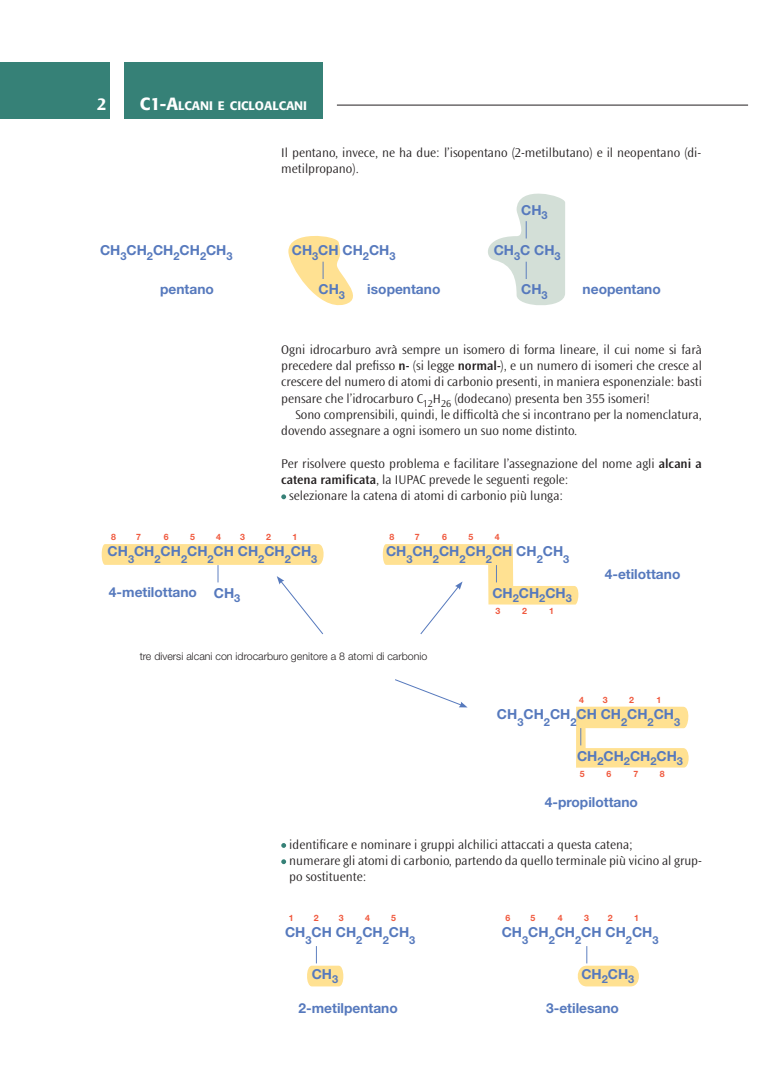
<style>
.page{position:relative;width:780px;height:1088px;background:#fff}
.page>*{position:absolute;margin:0;border:0;box-sizing:border-box;transform-origin:0 0}
.t1{font:700 17.5px "Ocean Sans Std";color:#fff}
.t2{font:700 13.75px "Helvetica Neue LT Std";color:#5679bd}
.t3{font:300 13.12px/16.2px "Ocean Sans Std";color:#231f20}
.t4{font:500 12.25px "Formata";color:#fff}
.t5{font:700 11px "Helvetica Neue LT Std";color:#5679bd}
.t6{font:300 10.62px "Helvetica Neue LT Std";color:#231f20}
.t7{font:700 8.75px "Helvetica Neue LT Std";color:#f0593e}
.s1{font-size:17.5px}
.s2{font-weight:600}
</style>
<div class="page">
<div style="left:0;top:62px;width:110px;height:57px;background:#368177"></div>
<div style="left:124px;top:62px;width:199px;height:57px;background:#368177"></div>
<hr style="left:337px;top:105px;width:411px;height:1px;background:#231f20">
<div style="left:305px;top:966px;width:40px;height:20px;background:#ffe192;border-radius:7px"></div>
<svg style="left:288px;top:236px;width:65px;height:70px"></svg>
<svg style="left:488px;top:193px;width:77px;height:112px"></svg>
<svg style="left:281px;top:494px;width:5px;height:5px"></svg>
<svg style="left:281px;top:843px;width:5px;height:5px"></svg>
<svg style="left:281px;top:859px;width:5px;height:5px"></svg>
<svg style="left:316px;top:946px;width:1px;height:17px"></svg>
<svg style="left:577px;top:946px;width:62px;height:40px"></svg>
<svg style="left:576px;top:706px;width:113px;height:62px"></svg>
<svg style="left:395px;top:679px;width:72px;height:28px"></svg>
<svg style="left:101px;top:544px;width:223px;height:91px"></svg>
<svg style="left:382px;top:544px;width:197px;height:90px"></svg>
<h1 class="t1" style="left:97px;top:97px;width:11px">2</h1>
<p class="t4" style="left:140px;top:100px;width:169px"><span class="s1">C1-A</span>LCANI E CICLOALCANI</p>
<p class="t3" style="left:281px;top:145px;width:421px">Il pentano, invece, ne ha due: l’isopentano (2-metilbutano) e il neopentano (di&shy;metilpropano).</p>
<p class="t2" style="left:100px;top:245px;width:134px">CH<sub>3</sub>CH<sub>2</sub>CH<sub>2</sub>CH<sub>2</sub>CH<sub>3</sub></p>
<p class="t2" style="left:160px;top:284px;width:55px">pentano</p>
<p class="t2" style="left:367px;top:284px;width:75px">isopentano</p>
<p class="t2" style="left:292px;top:245px;width:105px">CH<sub>3</sub>CH CH<sub>2</sub>CH<sub>3</sub></p>
<p class="t2" style="left:318px;top:284px;width:28px">CH<sub>3</sub></p>
<p class="t2" style="left:521px;top:205px;width:28px">CH<sub>3</sub></p>
<p class="t2" style="left:493px;top:245px;width:68px">CH<sub>3</sub>C CH<sub>3</sub></p>
<p class="t2" style="left:521px;top:284px;width:28px">CH<sub>3</sub></p>
<p class="t2" style="left:582px;top:284px;width:80px">neopentano</p>
<p class="t3" style="left:281px;top:342px;width:422px;text-align:justify">Ogni idrocarburo avrà sempre un isomero di forma lineare, il cui nome si farà precedere dal prefisso <span class="s2">n-</span> (si legge <span class="s2">normal-</span>), e un numero di isomeri che cresce al crescere del numero di atomi di carbonio presenti, in maniera esponenziale: basti pensare che l’idrocarburo C<sub>12</sub>H<sub>26</sub> (dodecano) presenta ben 355 isomeri!</p>
<p class="t3" style="left:281px;top:407px;width:422px;text-indent:14px">Sono comprensibili, quindi, le difficoltà che si incontrano per la nomenclatura, dovendo assegnare a ogni isomero un suo nome distinto.</p>
<p class="t3" style="left:281px;top:456px;width:422px">Per risolvere questo problema e facilitare l’assegnazione del nome agli <span class="s2">alcani a</span></p>
<p class="t3" style="left:281px;top:472px;width:289px"><span class="s2">catena ramificata</span>, la IUPAC prevede le seguenti regole:</p>
<p class="t3" style="left:289px;top:488px;width:275px">selezionare la catena di atomi di carbonio più lunga:</p>
<p class="t7" style="left:111px;top:534px;width:6px">8</p>
<p class="t7" style="left:136px;top:534px;width:6px">7</p>
<p class="t7" style="left:164px;top:534px;width:6px">6</p>
<p class="t7" style="left:190px;top:534px;width:6px">5</p>
<p class="t7" style="left:216px;top:534px;width:6px">4</p>
<p class="t7" style="left:240px;top:534px;width:6px">3</p>
<p class="t7" style="left:266px;top:534px;width:6px">2</p>
<p class="t7" style="left:292px;top:534px;width:6px">1</p>
<p class="t2" style="left:108px;top:546px;width:205px">CH CH CH CH CH CH CH CH</p>
<p class="t5" style="left:128px;top:555px;width:8px">3</p>
<p class="t5" style="left:154px;top:555px;width:8px">2</p>
<p class="t5" style="left:181px;top:555px;width:8px">2</p>
<p class="t5" style="left:207px;top:555px;width:8px">2</p>
<p class="t5" style="left:258px;top:555px;width:8px">2</p>
<p class="t5" style="left:285px;top:555px;width:8px">2</p>
<p class="t5" style="left:311px;top:555px;width:8px">3</p>
<p class="t2" style="left:214px;top:588px;width:28px">CH<sub>3</sub></p>
<p class="t2" style="left:109px;top:587px;width:90px">4-metilottano</p>
<p class="t7" style="left:389px;top:534px;width:6px">8</p>
<p class="t7" style="left:414px;top:534px;width:6px">7</p>
<p class="t7" style="left:442px;top:534px;width:6px">6</p>
<p class="t7" style="left:468px;top:534px;width:6px">5</p>
<p class="t7" style="left:494px;top:534px;width:6px">4</p>
<p class="t2" style="left:386px;top:546px;width:179px">CH CH CH CH CH CH CH</p>
<p class="t5" style="left:406px;top:555px;width:8px">3</p>
<p class="t5" style="left:433px;top:555px;width:8px">2</p>
<p class="t5" style="left:459px;top:555px;width:8px">2</p>
<p class="t5" style="left:486px;top:555px;width:8px">2</p>
<p class="t5" style="left:536px;top:555px;width:8px">2</p>
<p class="t5" style="left:563px;top:555px;width:8px">3</p>
<p class="t2" style="left:492px;top:588px;width:81px">CH<sub>2</sub>CH<sub>2</sub>CH<sub>3</sub></p>
<p class="t7" style="left:495px;top:607px;width:6px">3</p>
<p class="t7" style="left:522px;top:607px;width:6px">2</p>
<p class="t7" style="left:549px;top:607px;width:6px">1</p>
<p class="t6" style="left:140px;top:653px;width:289px">tre diversi alcani con idrocarburo genitore a 8 atomi di carbonio</p>
<p class="t2" style="left:604px;top:569px;width:77px">4-etilottano</p>
<p class="t7" style="left:579px;top:697px;width:6px">4</p>
<p class="t7" style="left:602px;top:697px;width:6px">3</p>
<p class="t7" style="left:629px;top:697px;width:6px">2</p>
<p class="t7" style="left:656px;top:697px;width:6px">1</p>
<p class="t2" style="left:497px;top:709px;width:179px">CH CH CH CH CH CH CH</p>
<p class="t5" style="left:517px;top:718px;width:8px">3</p>
<p class="t5" style="left:544px;top:718px;width:8px">2</p>
<p class="t5" style="left:570px;top:718px;width:8px">2</p>
<p class="t5" style="left:621px;top:718px;width:8px">2</p>
<p class="t5" style="left:647px;top:718px;width:8px">2</p>
<p class="t5" style="left:674px;top:718px;width:8px">3</p>
<p class="t2" style="left:577px;top:751px;width:107px">CH<sub>2</sub>CH<sub>2</sub>CH<sub>2</sub>CH<sub>3</sub></p>
<p class="t7" style="left:579px;top:770px;width:6px">5</p>
<p class="t7" style="left:606px;top:770px;width:6px">6</p>
<p class="t7" style="left:633px;top:770px;width:6px">7</p>
<p class="t7" style="left:659px;top:770px;width:6px">8</p>
<p class="t2" style="left:544px;top:797px;width:95px">4-propilottano</p>
<p class="t3" style="left:289px;top:837px;width:414px">identificare e nominare i gruppi alchilici attaccati a questa catena;<br>numerare gli atomi di carbonio, partendo da quello terminale più vicino al grup&shy;po sostituente:</p>
<p class="t7" style="left:289px;top:915px;width:6px">1</p>
<p class="t7" style="left:314px;top:915px;width:6px">2</p>
<p class="t7" style="left:339px;top:915px;width:6px">3</p>
<p class="t7" style="left:365px;top:915px;width:6px">4</p>
<p class="t7" style="left:391px;top:915px;width:6px">5</p>
<p class="t7" style="left:505px;top:915px;width:6px">6</p>
<p class="t7" style="left:530px;top:915px;width:6px">5</p>
<p class="t7" style="left:558px;top:915px;width:6px">4</p>
<p class="t7" style="left:584px;top:915px;width:6px">3</p>
<p class="t7" style="left:608px;top:915px;width:6px">2</p>
<p class="t7" style="left:634px;top:915px;width:6px">1</p>
<p class="t2" style="left:285px;top:927px;width:126px">CH CH CH CH CH</p>
<p class="t5" style="left:305px;top:936px;width:8px">3</p>
<p class="t5" style="left:356px;top:936px;width:8px">2</p>
<p class="t5" style="left:383px;top:936px;width:8px">2</p>
<p class="t5" style="left:409px;top:936px;width:8px">3</p>
<p class="t2" style="left:312px;top:969px;width:28px">CH<sub>3</sub></p>
<p class="t2" style="left:501px;top:927px;width:152px">CH CH CH CH CH CH</p>
<p class="t5" style="left:522px;top:936px;width:8px">3</p>
<p class="t5" style="left:548px;top:936px;width:8px">2</p>
<p class="t5" style="left:575px;top:936px;width:8px">2</p>
<p class="t5" style="left:626px;top:936px;width:8px">2</p>
<p class="t5" style="left:652px;top:936px;width:8px">3</p>
<p class="t2" style="left:581px;top:969px;width:54px">CH<sub>2</sub>CH<sub>3</sub></p>
<p class="t2" style="left:298px;top:1003px;width:101px">2-metilpentano</p>
<p class="t2" style="left:546px;top:1003px;width:74px">3-etilesano</p>
</div>
